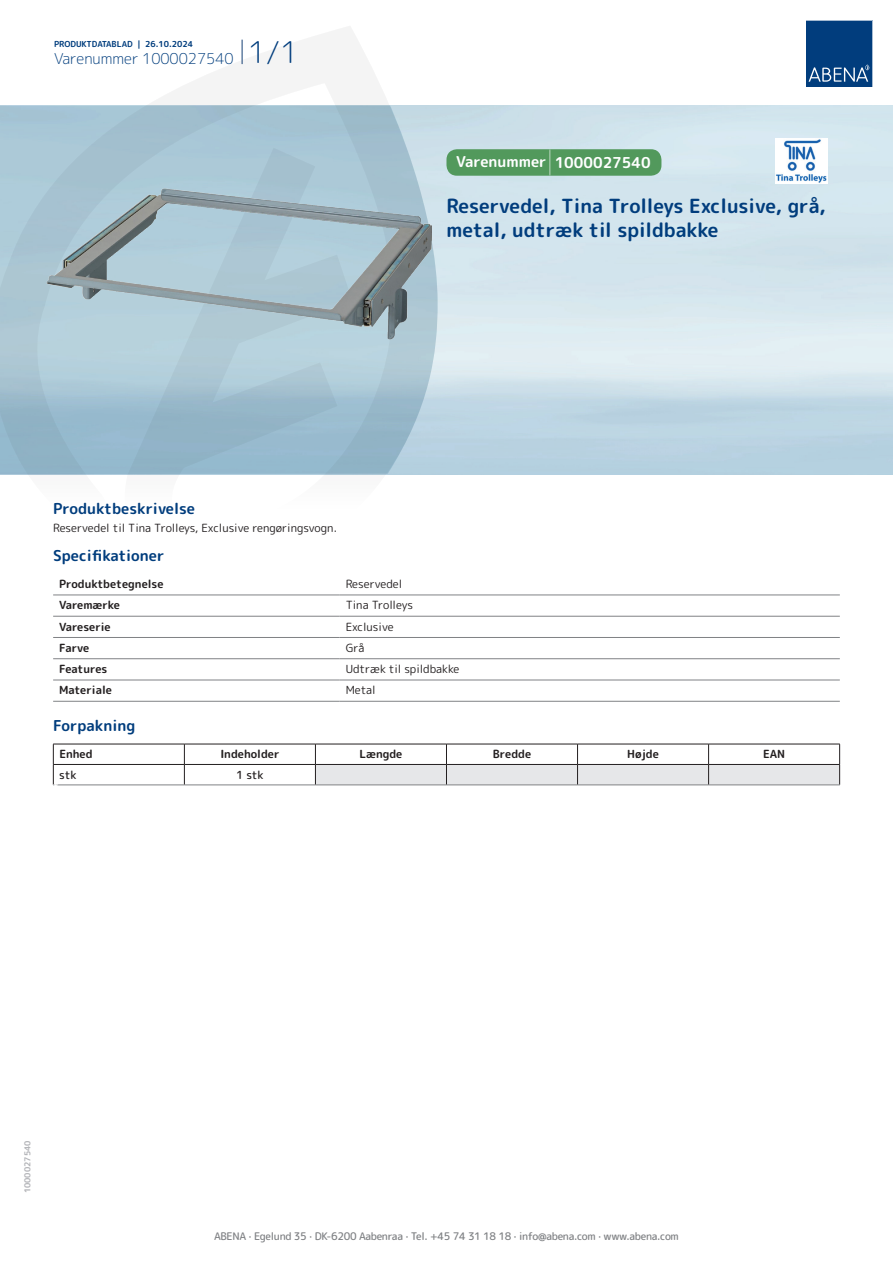
<style>
.page{position:relative;width:893px;height:1263px;background:#fff}
.page>*{position:absolute;margin:0;border:0;box-sizing:border-box;transform-origin:0 0}
.t1{font:700 19.5px/24px "Rounded Mplus 1 c";color:#013d7d}
.t2{font:700 15px "Rounded Mplus 1 c";color:#013d7d}
.t3{font:300 15px "Rounded Mplus 1 c";color:#013d7d}
.t4{font:700 15px "Rounded Mplus 1 c";color:#fff}
.t5{font:11.25px "Rounded Mplus 1 c";color:#231f20}
.t6{font:700 11.25px "Rounded Mplus 1 c";color:#231f20}
.t7{font:500 11.25px "Rounded Mplus 1 c";letter-spacing:-.01em;color:#231f20}
.t8{font:500 10.5px "Rounded Mplus 1 c";letter-spacing:-.03em;color:#808285}
.t9{font:700 10.5px "Rounded Mplus 1 c";color:#fff}
.t10{font:700 8.25px "Rounded Mplus 1 c";color:#013d7d}
.t11{font:700 8.25px "Rounded Mplus 1 c";color:#b2b3b7}
.s1{font-size:30px}
.s2{font-size:25.5px}
</style>
<div class="page">
<svg style="left:0;top:26px;width:439px;height:569px"></svg>
<svg style="left:0;top:106px;width:438px;height:368px;background:#a5c3d2"></svg>
<svg style="left:242px;top:40px;width:1px;height:24px"></svg>
<svg style="left:806px;top:20px;width:67px;height:67px;background:#144b86"></svg>
<img style="left:47px;top:189px;width:384px;height:150px">
<hr style="left:53px;top:595px;width:287px;height:1px;background:#808285">
<hr style="left:340px;top:595px;width:500px;height:1px;background:#808285">
<hr style="left:53px;top:616px;width:287px;height:1px;background:#808285">
<hr style="left:340px;top:616px;width:500px;height:1px;background:#808285">
<hr style="left:53px;top:637px;width:287px;height:1px;background:#808285">
<hr style="left:340px;top:637px;width:500px;height:1px;background:#808285">
<hr style="left:53px;top:658px;width:287px;height:1px;background:#808285">
<hr style="left:340px;top:658px;width:500px;height:1px;background:#808285">
<hr style="left:53px;top:680px;width:287px;height:1px;background:#808285">
<hr style="left:340px;top:680px;width:500px;height:1px;background:#808285">
<hr style="left:53px;top:701px;width:287px;height:1px;background:#808285">
<hr style="left:340px;top:701px;width:500px;height:1px;background:#808285">
<hr style="left:53px;top:744px;width:131px;height:1px;background:#231f20">
<hr style="left:184px;top:744px;width:131px;height:1px;background:#231f20">
<hr style="left:53px;top:764px;width:131px;height:1px;background:#231f20">
<svg style="left:53px;top:744px;width:1px;height:41px"></svg>
<hr style="left:184px;top:764px;width:131px;height:1px;background:#231f20">
<svg style="left:184px;top:744px;width:1px;height:41px"></svg>
<svg style="left:315px;top:744px;width:525px;height:41px"></svg>
<hr style="left:53px;top:785px;width:131px;height:1px;background:#808285">
<hr style="left:184px;top:785px;width:131px;height:1px;background:#808285">
<hr style="left:315px;top:785px;width:131px;height:1px;background:#808285">
<hr style="left:446px;top:785px;width:131px;height:1px;background:#808285">
<hr style="left:577px;top:785px;width:132px;height:1px;background:#808285">
<hr style="left:709px;top:785px;width:131px;height:1px;background:#808285">
<div style="left:446px;top:149px;width:215px;height:27px;background:#52995c;border-radius:10px"></div>
<img style="left:775px;top:138px;width:52px;height:46px">
<p class="t10" style="left:54px;top:38px;width:141px">PRODUKTDATABLAD | 26.10.2024</p>
<h2 class="t3" style="left:54px;top:48px;width:246px">Varenummer 1000027540 <span class="s1">1/1</span></h2>
<h2 class="t4" style="left:456px;top:152px;width:196px">Varenummer <span class="s2">|</span> 1000027540</h2>
<h1 class="t1" style="left:446px;top:194px;width:381px">Reservedel, Tina Trolleys Exclusive, grå, metal, udtræk til spildbakke</h1>
<h2 class="t2" style="left:53px;top:498px;width:143px">Produktbeskrivelse</h2>
<p class="t5" style="left:53px;top:520px;width:285px">Reservedel til Tina Trolleys, Exclusive rengøringsvogn.</p>
<h2 class="t2" style="left:53px;top:545px;width:113px">Specifikationer</h2>
<p class="t6" style="left:59px;top:576px;width:106px">Produktbetegnelse</p>
<p class="t5" style="left:346px;top:576px;width:58px">Reservedel</p>
<p class="t6" style="left:59px;top:597px;width:62px">Varemærke</p>
<p class="t5" style="left:346px;top:597px;width:69px">Tina Trolleys</p>
<p class="t6" style="left:59px;top:618px;width:53px">Vareserie</p>
<p class="t5" style="left:346px;top:618px;width:49px">Exclusive</p>
<p class="t6" style="left:59px;top:640px;width:32px">Farve</p>
<p class="t5" style="left:346px;top:640px;width:20px">Grå</p>
<p class="t6" style="left:59px;top:661px;width:50px">Features</p>
<p class="t5" style="left:346px;top:661px;width:115px">Udtræk til spildbakke</p>
<p class="t6" style="left:59px;top:682px;width:54px">Materiale</p>
<p class="t5" style="left:346px;top:682px;width:31px">Metal</p>
<h2 class="t2" style="left:53px;top:715px;width:84px">Forpakning</h2>
<p class="t6" style="left:59px;top:746px;width:35px">Enhed</p>
<p class="t6" style="left:220px;top:746px;width:61px">Indeholder</p>
<p class="t6" style="left:359px;top:746px;width:44px">Længde</p>
<p class="t6" style="left:493px;top:746px;width:40px">Bredde</p>
<p class="t6" style="left:627px;top:746px;width:33px">Højde</p>
<p class="t6" style="left:763px;top:746px;width:24px">EAN</p>
<p class="t7" style="left:59px;top:767px;width:19px">stk</p>
<p class="t7" style="left:236px;top:767px;width:29px">1 stk</p>
<p class="t9" style="left:53px;top:780px;width:7px">*</p>
<p class="t11" style="left:22px;top:1193px;width:54px;rotate:-90deg">1000027540</p>
<p class="t8" style="left:214px;top:1229px;width:466px">ABENA · Egelund 35 · DK-6200 Aabenraa · Tel. +45 74 31 18 18 · info@abena.com · www.abena.com</p>
</div>
